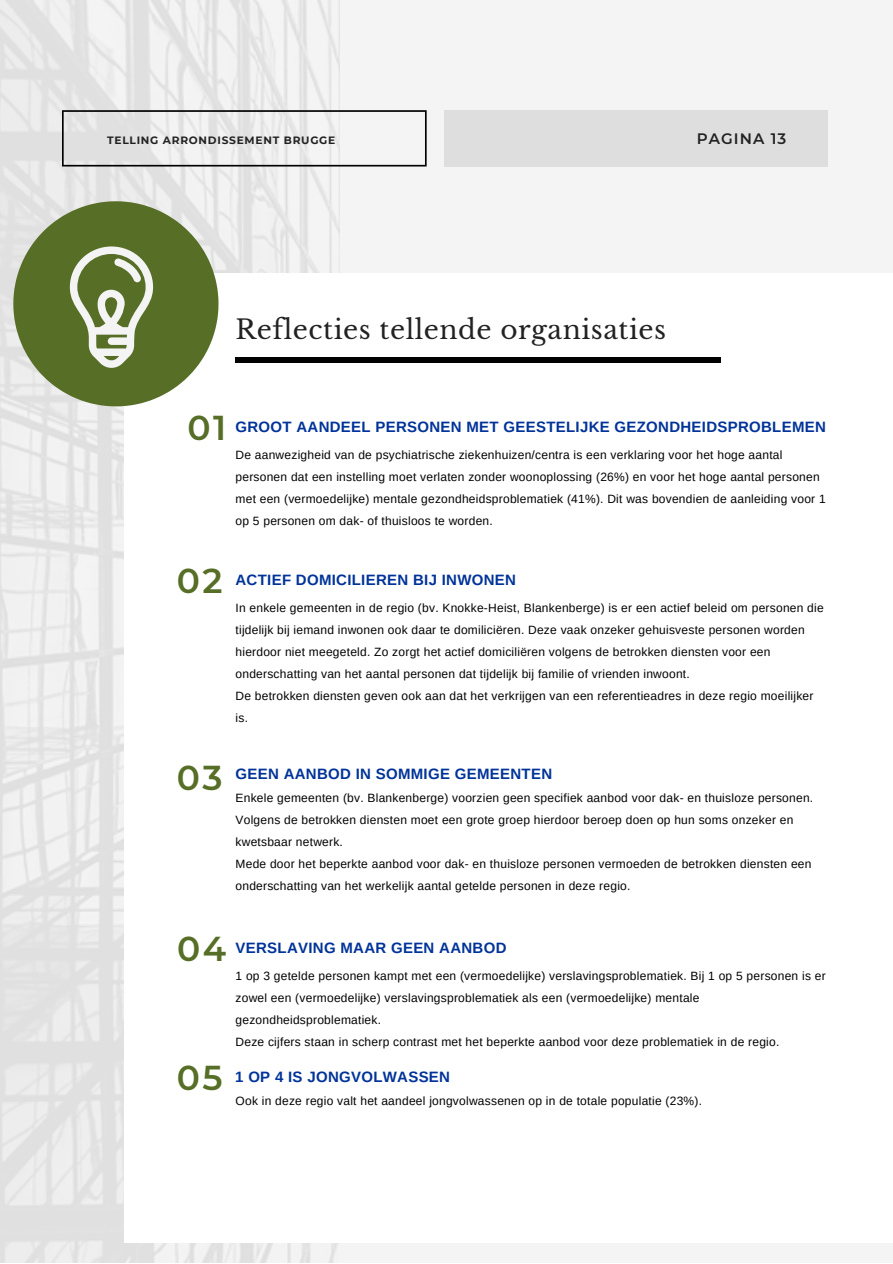
<style>
.page{position:relative;width:893px;height:1264px;background:#fff}
.page>*{position:absolute;margin:0;border:0;box-sizing:border-box;transform-origin:0 0}
.t1{font:600 34.5px "Montserrat";letter-spacing:.07em;color:#576e26}
.t2{font:26.4px "Libre Baskerville";letter-spacing:.02em;color:#222}
.t3{font:600 15.15px "Montserrat";letter-spacing:.07em;color:#222}
.t4{font:700 15px "Arimo";letter-spacing:.02em;color:#039}
.t5{font:12px/22px "Arimo";letter-spacing:.02em;color:#000}
.t6{font:700 10.65px "Montserrat";letter-spacing:.07em;color:#222}
</style>
<div class="page">
<div style="left:0;top:0;width:892px;height:1262px;background:#f4f4f4"></div>
<img style="left:0;top:0;width:339px;height:1262px">
<div style="left:124px;top:273px;width:768px;height:969px;background:#fff"></div>
<div style="left:235px;top:357px;width:486px;height:5px;background:#000"></div>
<svg style="left:13px;top:201px;width:205px;height:205px"></svg>
<svg style="left:62px;top:110px;width:364px;height:56px"></svg>
<div style="left:443px;top:110px;width:384px;height:56px;background:#dedede"></div>
<p class="t6" style="left:107px;top:134px;width:230px">TELLING ARRONDISSEMENT BRUGGE</p>
<p class="t3" style="left:696px;top:129px;width:91px">PAGINA 13</p>
<h2 class="t2" style="left:235px;top:314px;width:432px">Reflecties tellende organisaties</h2>
<h1 class="t1" style="left:187px;top:406px;width:40px">01</h1>
<p class="t4" style="left:235px;top:418px;width:592px">GROOT AANDEEL PERSONEN MET GEESTELIJKE GEZONDHEIDSPROBLEMEN</p>
<p class="t5" style="left:235px;top:443px;width:591px">De aanwezigheid van de psychiatrische ziekenhuizen/centra is een verklaring voor het hoge aantal personen dat een instelling moet verlaten zonder woonoplossing (26%) en voor het hoge aantal personen met een (vermoedelijke) mentale gezondheidsproblematiek (41%). Dit was bovendien de aanleiding voor 1 op 5 personen om dak- of thuisloos te worden.</p>
<h1 class="t1" style="left:177px;top:559px;width:47px">02</h1>
<p class="t4" style="left:235px;top:571px;width:282px">ACTIEF DOMICILIEREN BIJ INWONEN</p>
<p class="t5" style="left:235px;top:596px;width:589px">In enkele gemeenten in de regio (bv. Knokke-Heist, Blankenberge) is er een actief beleid om personen die tijdelijk bij iemand inwonen ook daar te domiliciëren. Deze vaak onzeker gehuisveste personen worden hierdoor niet meegeteld. Zo zorgt het actief domiciliëren volgens de betrokken diensten voor een onderschatting van het aantal personen dat tijdelijk bij familie of vrienden inwoont.<br>De betrokken diensten geven ook aan dat het verkrijgen van een referentieadres in deze regio moeilijker is.</p>
<h1 class="t1" style="left:177px;top:757px;width:47px">03</h1>
<p class="t4" style="left:235px;top:765px;width:318px">GEEN AANBOD IN SOMMIGE GEMEENTEN</p>
<p class="t5" style="left:235px;top:786px;width:579px">Enkele gemeenten (bv. Blankenberge) voorzien geen specifiek aanbod voor dak- en thuisloze personen.<br>Volgens de betrokken diensten moet een grote groep hierdoor beroep doen op hun soms onzeker en kwetsbaar netwerk.<br>Mede door het beperkte aanbod voor dak- en thuisloze personen vermoeden de betrokken diensten een onderschatting van het werkelijk aantal getelde personen in deze regio.</p>
<h1 class="t1" style="left:177px;top:927px;width:51px">04</h1>
<h1 class="t1" style="left:177px;top:1056px;width:47px">05</h1>
<p class="t4" style="left:235px;top:939px;width:272px">VERSLAVING MAAR GEEN AANBOD</p>
<p class="t5" style="left:235px;top:964px;width:591px">1 op 3 getelde personen kampt met een (vermoedelijke) verslavingsproblematiek. Bij 1 op 5 personen is er zowel een (vermoedelijke) verslavingsproblematiek als een (vermoedelijke) mentale gezondheidsproblematiek.<br>Deze cijfers staan in scherp contrast met het beperkte aanbod voor deze problematiek in de regio.</p>
<p class="t4" style="left:235px;top:1068px;width:216px">1 OP 4 IS JONGVOLWASSEN</p>
<p class="t5" style="left:235px;top:1089px;width:468px">Ook in deze regio valt het aandeel jongvolwassenen op in de totale populatie (23%).</p>
</div>
